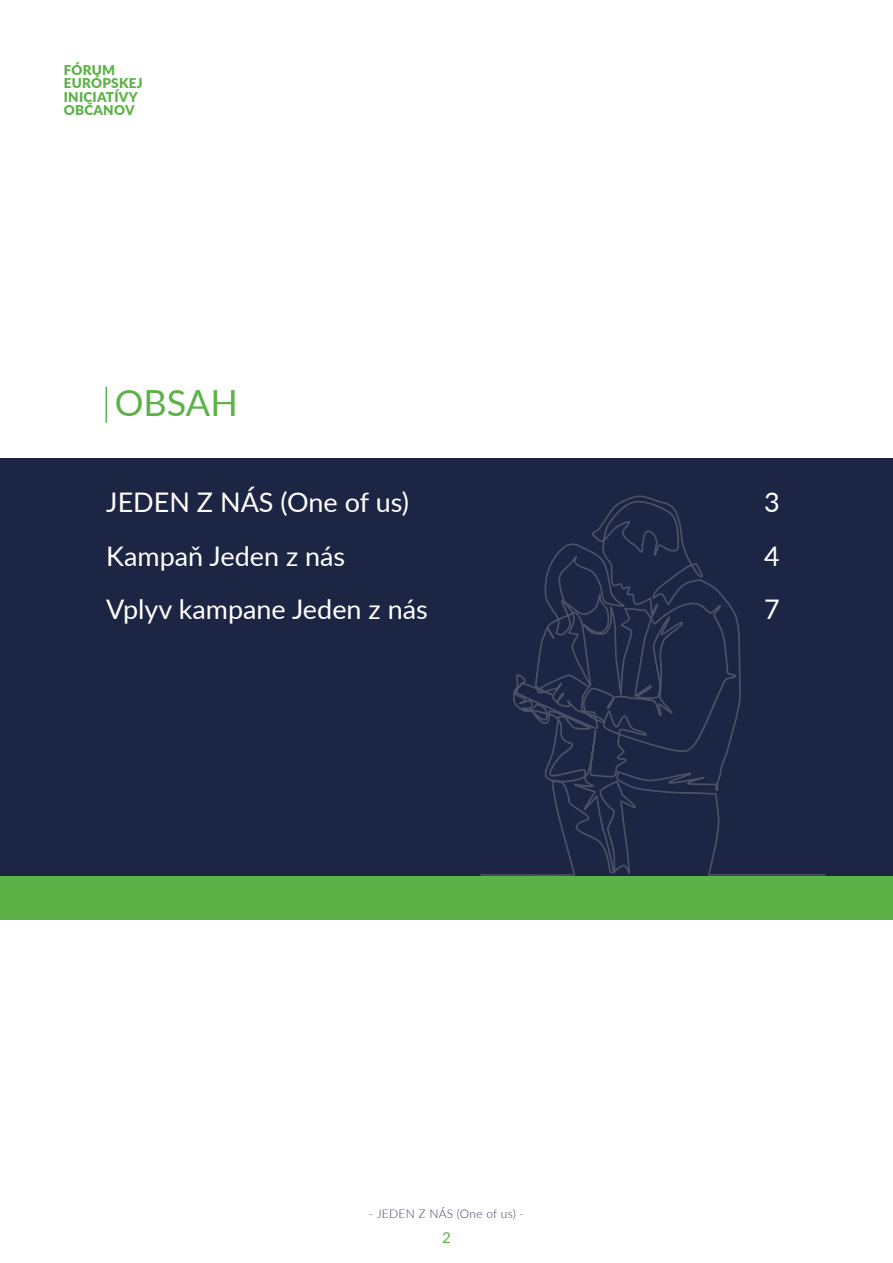
<style>
.page{position:relative;width:893px;height:1263px;background:#fff}
.page>*{position:absolute;margin:0;border:0;box-sizing:border-box;transform-origin:0 0}
.t1{font:36px "Lato";color:#5cb246}
.t2{font:27px "Lato";color:#fff}
.t3{font:15px "Lato";color:#5cb246}
.t4{font:900 13.5px/13.5px "Lato";letter-spacing:.02em;color:#5cb246}
.t5{font:300 12px "Lato";letter-spacing:.02em;color:#3c3e5c}
</style>
<div class="page">
<div style="left:0;top:459px;width:893px;height:417px;background:#1c2543"></div>
<svg style="left:480px;top:495px;width:346px;height:381px"></svg>
<div style="left:0;top:876px;width:893px;height:43px;background:#5cb246"></div>
<hr style="left:106px;top:387px;width:1px;height:36px;background:#5cb246">
<p class="t4" style="left:64px;top:62px;width:80px">FÓRUM<br>EURÓPSKEJ<br>INICIATÍVY<br>OBČANOV</p>
<h1 class="t1" style="left:115px;top:377px;width:124px">OBSAH</h1>
<p class="t2" style="left:106px;top:483px;width:304px">JEDEN Z NÁS (One of us)</p>
<p class="t2" style="left:764px;top:483px;width:17px">3</p>
<p class="t2" style="left:106px;top:536px;width:241px">Kampaň Jeden z nás</p>
<p class="t2" style="left:764px;top:536px;width:17px">4</p>
<p class="t2" style="left:106px;top:590px;width:323px">Vplyv kampane Jeden z nás</p>
<p class="t2" style="left:764px;top:590px;width:17px">7</p>
<p class="t5" style="left:369px;top:1206px;width:157px">- JEDEN Z NÁS (One of us) -</p>
<p class="t3" style="left:442px;top:1227px;width:10px">2</p>
</div>
